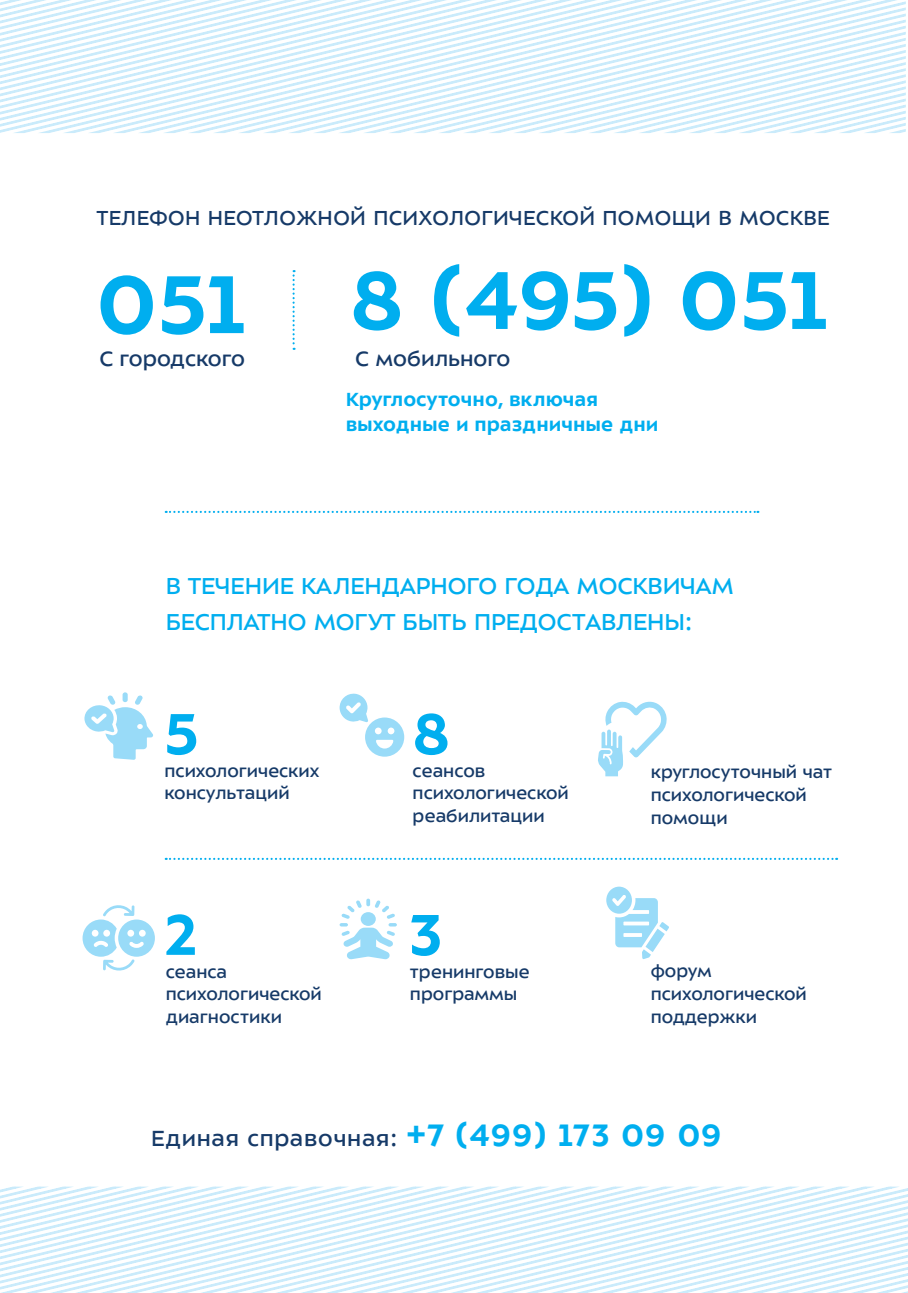
<style>
.page{position:relative;width:908px;height:1293px;background:#fff}
.page>*{position:absolute;margin:0;border:0;box-sizing:border-box;transform-origin:0 0}
.t1{font:700 89.8px "ALS Sector";color:#00aeef}
.t2{font:700 63px "ALS Sector";color:#00aeef}
.t3{font:25.2px/35.8px "ALS Sector";color:#00aeef}
.t4{font:24px "ALS Sector";letter-spacing:.03em;color:#163a68}
.t5{font:22.8px "ALS Sector";color:#163a68}
.t6{font:22.2px "ALS Sector";letter-spacing:.02em;color:#163a68}
.t7{font:700 20.8px/25.4px "ALS Sector";color:#00aeef}
.t8{font:18.8px/22.6px "ALS Sector";color:#163a68}
.s1{font-weight:700;font-size:34px;color:#00aeef}
</style>
<div class="page">
<svg style="left:0;top:0;width:906px;height:133px"></svg>
<svg style="left:0;top:1186px;width:907px;height:107px"></svg>
<svg style="left:339px;top:693px;width:65px;height:63px"></svg>
<svg style="left:82px;top:905px;width:73px;height:66px"></svg>
<div style="left:122px;top:692px;width:6px;height:10px;background:#99dbf8;border-radius:2px"></div>
<svg style="left:84px;top:695px;width:69px;height:65px"></svg>
<svg style="left:606px;top:886px;width:62px;height:73px"></svg>
<svg style="left:598px;top:701px;width:69px;height:75px"></svg>
<svg style="left:339px;top:898px;width:58px;height:61px"></svg>
<svg style="left:166px;top:858px;width:670px;height:2px"></svg>
<svg style="left:166px;top:511px;width:592px;height:2px"></svg>
<svg style="left:292px;top:270px;width:2px;height:80px"></svg>
<p class="t6" style="left:97px;top:206px;width:733px">ТЕЛЕФОН НЕОТЛОЖНОЙ ПСИХОЛОГИЧЕСКОЙ ПОМОЩИ В МОСКВЕ</p>
<h1 class="t1" style="left:97px;top:258px;width:148px">051</h1>
<p class="t5" style="left:99px;top:347px;width:147px">С городского</p>
<h1 class="t1" style="left:350px;top:254px;width:477px">8 (495) 051</h1>
<p class="t5" style="left:355px;top:347px;width:157px">С мобильного</p>
<p class="t7" style="left:345px;top:386px;width:314px">Круглосуточно, включая выходные и праздничные дни</p>
<h3 class="t3" style="left:166px;top:568px;width:569px">В ТЕЧЕНИЕ КАЛЕНДАРНОГО ГОДА МОСКВИЧАМ<br>БЕСПЛАТНО МОГУТ БЫТЬ ПРЕДОСТАВЛЕНЫ:</h3>
<h2 class="t2" style="left:164px;top:701px;width:36px">5</h2>
<p class="t8" style="left:164px;top:759px;width:156px">психологических консультаций</p>
<h2 class="t2" style="left:166px;top:902px;width:33px">2</h2>
<p class="t8" style="left:166px;top:960px;width:158px">сеанса психологической диагностики</p>
<h2 class="t2" style="left:412px;top:701px;width:39px">8</h2>
<p class="t8" style="left:412px;top:759px;width:158px">сеансов психологической реабилитации</p>
<h2 class="t2" style="left:410px;top:902px;width:34px">3</h2>
<p class="t8" style="left:410px;top:960px;width:121px">тренинговые программы</p>
<p class="t8" style="left:650px;top:761px;width:183px">круглосуточный чат психологической помощи</p>
<p class="t8" style="left:650px;top:960px;width:158px">форум психологической поддержки</p>
<p class="t4" style="left:151px;top:1125px;width:572px">Единая справочная: <span class="s1">+7 (499) 173 09 09</span></p>
</div>
